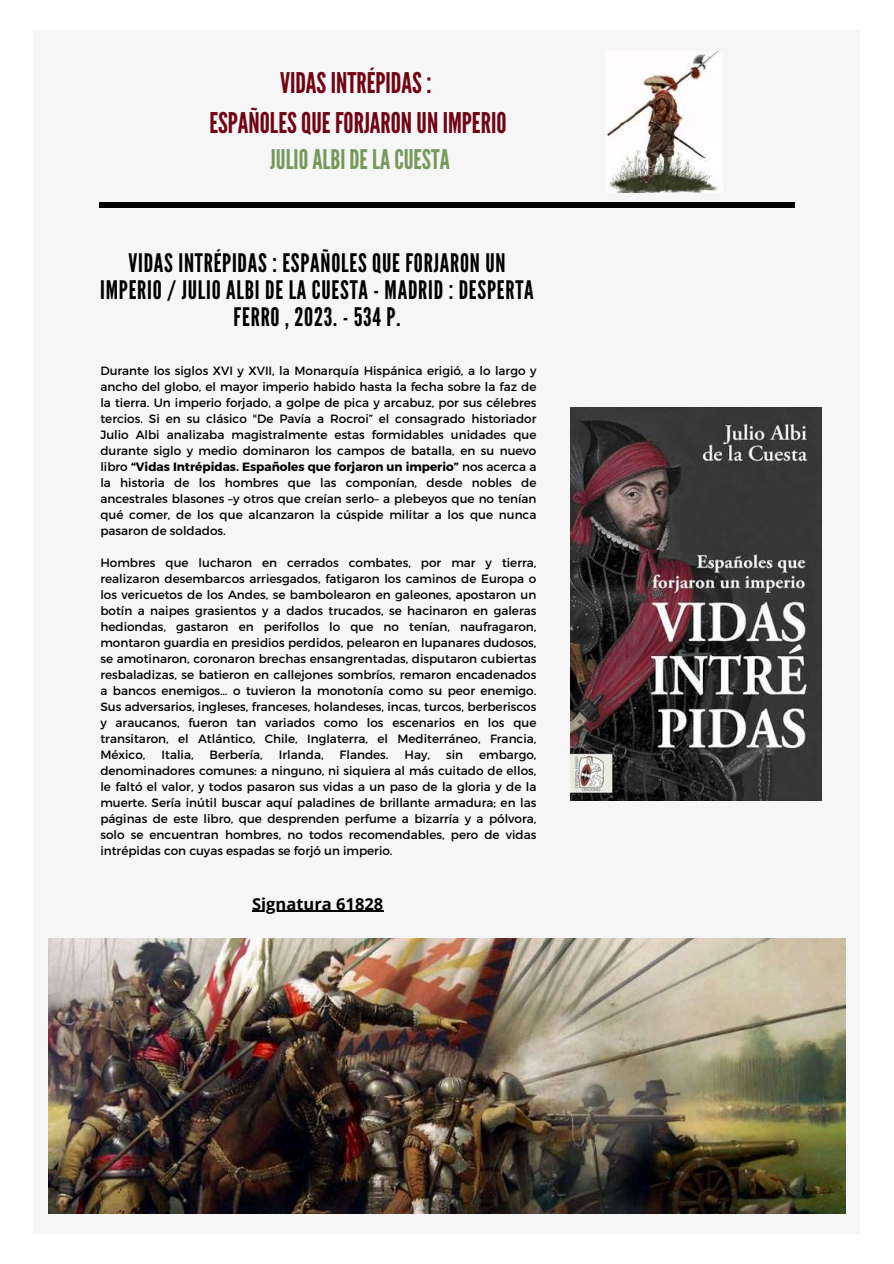
<style>
.page{position:relative;width:894px;height:1264px;background:#fff}
.page>*{position:absolute;margin:0;border:0;box-sizing:border-box;transform-origin:0 0}
.t1{font:28.5px/39.3px "League Gothic";color:#700413;text-align:center}
.t2{font:27px "League Gothic";color:#75995d}
.t3{font:25.5px/27px "League Gothic";letter-spacing:.03em;color:#000;text-align:center}
.t4{font:700 16.5px "Open Sans";color:#000}
.t5{font:12px/16px "Montserrat";color:#000;text-align:justify}
.s1{font-weight:700}
</style>
<div class="page">
<div style="left:34px;top:30px;width:825px;height:1203px;background:#f6f6f6"></div>
<hr style="left:99px;top:203px;width:695px;height:4px;background:#000">
<img style="left:48px;top:938px;width:797px;height:275px">
<img style="left:570px;top:408px;width:250px;height:392px">
<img style="left:607px;top:51px;width:112px;height:141px">
<hr style="left:252px;top:910px;width:131px;height:1px;background:#000">
<h1 class="t1" style="left:209px;top:64px;width:298px">VIDASINTRÉPIDAS:<br>ESPAÑOLESQUE FORJARONUNIMPERIO</h1>
<h2 class="t2" style="left:270px;top:143px;width:181px">JULIOALBIDE LACUESTA</h2>
<h3 class="t3" style="left:100px;top:250px;width:435px">VIDAS INTRÉPIDAS : ESPAÑOLES QUE FORJARON UN<br>IMPERIO / JULIO ALBI DE LA CUESTA - MADRID : DESPERTA<br>FERRO , 2023. - 534 P.</h3>
<p class="t5" style="left:100px;top:362px;width:437px">Durante los siglos XVI y XVII, la Monarquía Hispánica erigió, a lo largo y ancho del globo, el mayor imperio habido hasta la fecha sobre la faz de la tierra. Un imperio forjado, a golpe de pica y arcabuz, por sus célebres tercios. Si en su clásico "De Pavía a Rocroi” el consagrado historiador Julio Albi analizaba magistralmente estas formidables unidades que durante siglo y medio dominaron los campos de batalla, en su nuevo libro <span class="s1">“Vidas Intrépidas. Españoles que forjaron un imperio”</span> nos acerca a la historia de los hombres que las componían, desde nobles de ancestrales blasones –y otros que creían serlo– a plebeyos que no tenían qué comer, de los que alcanzaron la cúspide militar a los que nunca pasaron de soldados.</p>
<p class="t5" style="left:100px;top:554px;width:437px">Hombres que lucharon en cerrados combates, por mar y tierra, realizaron desembarcos arriesgados, fatigaron los caminos de Europa o los vericuetos de los Andes, se bambolearon en galeones, apostaron un botín a naipes grasientos y a dados trucados, se hacinaron en galeras hediondas, gastaron en perifollos lo que no tenían, naufragaron, montaron guardia en presidios perdidos, pelearon en lupanares dudosos, se amotinaron, coronaron brechas ensangrentadas, disputaron cubiertas resbaladizas, se batieron en callejones sombríos, remaron encadenados a bancos enemigos… o tuvieron la monotonía como su peor enemigo.<br>Sus adversarios, ingleses, franceses, holandeses, incas, turcos, berberiscos y araucanos, fueron tan variados como los escenarios en los que transitaron, el Atlántico, Chile, Inglaterra, el Mediterráneo, Francia, México,</p>
<p class="t5" style="left:161px;top:746px;width:34px">Italia,</p>
<p class="t5" style="left:209px;top:746px;width:55px">Berbería,</p>
<p class="t5" style="left:279px;top:746px;width:46px">Irlanda,</p>
<p class="t5" style="left:339px;top:746px;width:50px">Flandes.</p>
<p class="t5" style="left:404px;top:746px;width:27px">Hay,</p>
<p class="t5" style="left:446px;top:746px;width:19px">sin</p>
<p class="t5" style="left:100px;top:746px;width:437px;text-indent:378px">embargo, denominadores comunes: a ninguno, ni siquiera al más cuitado de ellos, le faltó el valor, y todos pasaron sus vidas a un paso de la gloria y de la muerte. Sería inútil buscar aquí paladines de brillante armadura; en las páginas de este libro, que desprenden perfume a bizarría y a pólvora, solo se encuentran hombres, no todos recomendables, pero de vidas intrépidas con cuyas espadas se forjó un imperio.</p>
<h3 class="t4" style="left:252px;top:891px;width:132px">Signatura 61828</h3>
</div>
